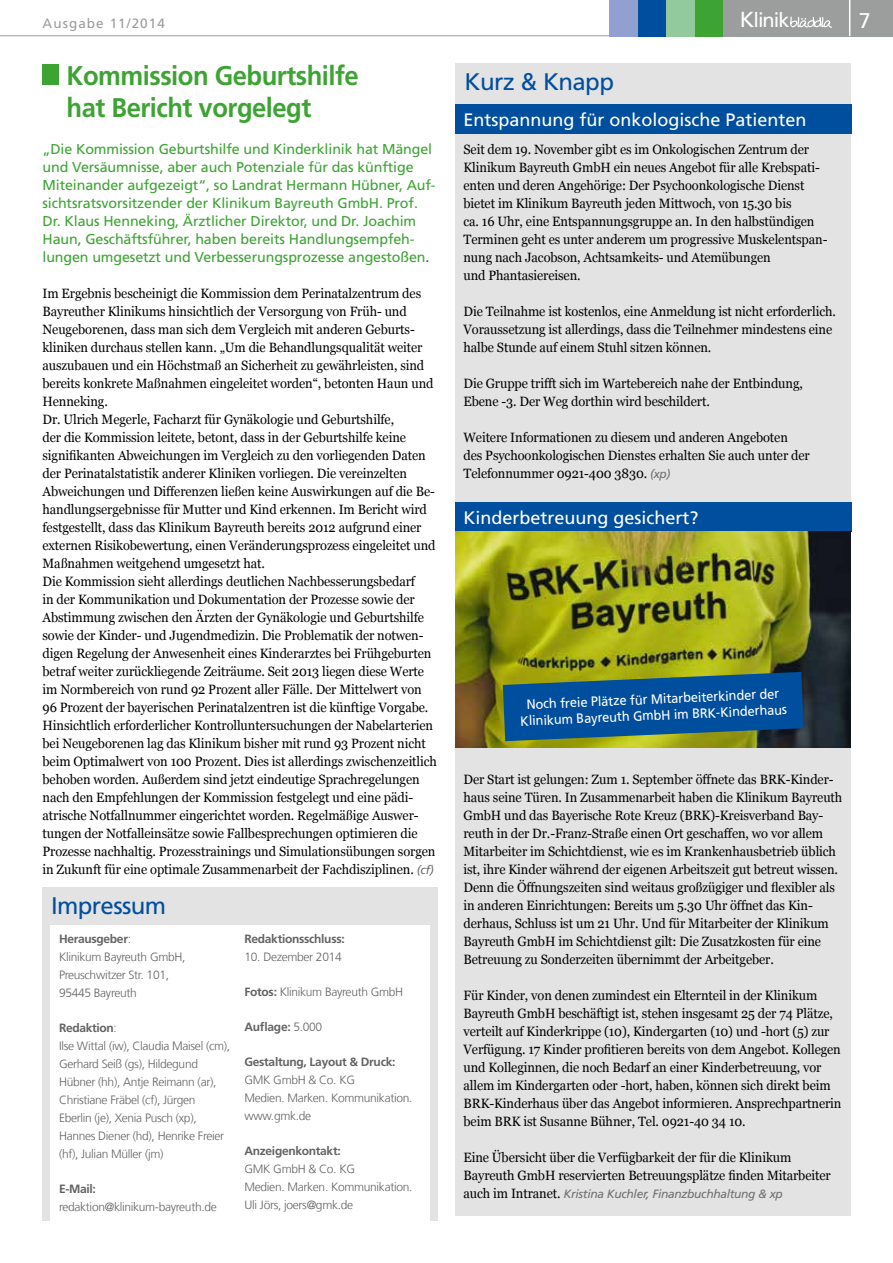
<style>
.page{position:relative;width:893px;height:1263px;background:#fff}
.page>*{position:absolute;margin:0;border:0;box-sizing:border-box;transform-origin:0 0}
.t1{font:700 27px/32.4px "Frutiger";letter-spacing:-.02em;color:#3da434;scale:.95 1}
.t2{font:24px "Frutiger";letter-spacing:-.025em;color:#004e9e}
.t3{font:21.3px "Frutiger";color:#fff}
.t4{font:20.1px "Frutiger";letter-spacing:-.05em;color:#fff}
.t5{font:18px "Frutiger";color:#fff}
.t6{font:14.25px/18px "Frutiger";letter-spacing:-.01em;color:#3da434}
.t7{font:13.5px/18px "Georgia";letter-spacing:-.01em;color:#000;scale:.95 1}
.t8{font:13.5px/16.4px "Frutiger";color:#fff;text-align:center;scale:.95 1}
.t9{font:13.5px "Frutiger";letter-spacing:.08em;color:#9c9d9d}
.t10{font:300 12px/18px "Frutiger LT Com";letter-spacing:-.025em;color:#636362}
.t11{font:700 12px "Frutiger";letter-spacing:-.025em;color:#636362}
.t12{font:italic 12px "Frutiger";letter-spacing:-.025em;color:#6f6f6e}
.s1{font-size:21.75px}
.s2{color:#004e9e}
.s3{font-family:"Frutiger";font-style:italic;font-size:12px;color:#6f6f6e}
.s4{font-family:"Frutiger LT Com";font-weight:300}
.s5{font-family:"Frutiger";font-weight:700}
.s6{font-family:"Georgia";font-style:normal;font-size:13.5px;color:#000}
</style>
<div class="page">
<div style="left:723px;top:0;width:170px;height:36px;background:#9c9d9d"></div>
<div style="left:694px;top:0;width:29px;height:36px;background:#3da434"></div>
<div style="left:638px;top:0;width:28px;height:36px;background:#004e9e"></div>
<div style="left:666px;top:0;width:28px;height:36px;background:#92c99d"></div>
<div style="left:609px;top:0;width:29px;height:36px;background:#92a0d1"></div>
<hr style="left:0;top:35px;width:609px;height:1px;background:#9c9d9d">
<svg style="left:790px;top:17px;width:42px;height:11px"></svg>
<hr style="left:849px;top:0;width:1px;height:36px;background:#fff">
<div style="left:43px;top:888px;width:395px;height:333px;background:#e3e3e3"></div>
<div style="left:50px;top:925px;width:380px;height:296px;background:#fff"></div>
<div style="left:455px;top:64px;width:395px;height:1152px;background:#e3e3e3"></div>
<div style="left:455px;top:104px;width:396px;height:29px;background:#004e9e"></div>
<div style="left:455px;top:502px;width:396px;height:30px;background:#004e9e"></div>
<img style="left:455px;top:532px;width:395px;height:216px">
<svg style="left:503px;top:672px;width:301px;height:69px"></svg>
<div style="left:43px;top:64px;width:16px;height:21px;background:#3da434"></div>
<p class="t9" style="left:43px;top:15px;width:124px">Ausgabe 11/2014</p>
<h3 class="t4" style="left:740px;top:9px;width:51px"><span class="s1">K</span>linik</h3>
<h3 class="t3" style="left:859px;top:8px;width:13px">7</h3>
<h1 class="t1" style="left:67px;top:59px;width:309px">Kommission Geburtshilfe hat Bericht vorgelegt</h1>
<p class="t6" style="left:43px;top:140px;width:395px">„Die Kommission Geburtshilfe und Kinderklinik hat Mängel und Versäumnisse, aber auch Potenziale für das künftige Miteinander aufgezeigt“, so Landrat Hermann Hübner, Auf&shy;sichtsratsvorsitzender der Klinikum Bayreuth GmbH. Prof.<br>Dr. Klaus Henneking, Ärztlicher Direktor, und Dr. Joachim Haun, Geschäftsführer, haben bereits Handlungsempfeh&shy;lungen umgesetzt und Verbesserungsprozesse angestoßen<span class="s2">.</span></p>
<p class="t7" style="left:43px;top:284px;width:417px">Im Ergebnis bescheinigt die Kommission dem Perinatalzentrum des Bayreuther Klinikums hinsichtlich der Versorgung von Früh- und Neugeborenen, dass man sich dem Vergleich mit anderen Geburts&shy;kliniken durchaus stellen kann. „Um die Behandlungsqualität weiter auszubauen und ein Höchstmaß an Sicherheit zu gewährleisten, sind bereits konkrete Maßnahmen eingeleitet worden“, betonten Haun und Henneking.<br>Dr. Ulrich Megerle, Facharzt für Gynäkologie und Geburtshilfe,<br>der die Kommission leitete, betont, dass in der Geburtshilfe keine signifikanten Abweichungen im Vergleich zu den vorliegenden Daten der Perinatalstatistik anderer Kliniken vorliegen. Die vereinzelten Abweichungen und Differenzen ließen keine Auswirkungen auf die Be&shy;handlungsergebnisse für Mutter und Kind erkennen. Im Bericht wird festgestellt, dass das Klinikum Bayreuth bereits 2012 aufgrund einer externen Risikobewertung, einen Veränderungsprozess eingeleitet und Maßnahmen weitgehend umgesetzt hat.<br>Die Kommission sieht allerdings deutlichen Nachbesserungsbedarf<br>in der Kommunikation und Dokumentation der Prozesse sowie der Abstimmung zwischen den Ärzten der Gynäkologie und Geburtshilfe sowie der Kinder- und Jugendmedizin. Die Problematik der notwen&shy;digen Regelung der Anwesenheit eines Kinderarztes bei Frühgeburten betraf weiter zurückliegende Zeiträume. Seit 2013 liegen diese Werte im Normbereich von rund 92 Prozent aller Fälle. Der Mittelwert von 96 Prozent der bayerischen Perinatalzentren ist die künftige Vorgabe.<br>Hinsichtlich erforderlicher Kontrolluntersuchungen der Nabelarterien bei Neugeborenen lag das Klinikum bisher mit rund 93 Prozent nicht beim Optimalwert von 100 Prozent. Dies ist allerdings zwischenzeitlich behoben worden. Außerdem sind jetzt eindeutige Sprachregelungen nach den Empfehlungen der Kommission festgelegt und eine pädi&shy;atrische Notfallnummer eingerichtet worden. Regelmäßige Auswer&shy;tungen der Notfalleinsätze sowie Fallbesprechungen optimieren die Prozesse nachhaltig. Prozesstrainings und Simulationsübungen sorgen in Zukunft für eine optimale Zusammenarbeit der Fachdisziplinen. <span class="s3">(cf)</span></p>
<h2 class="t2" style="left:51px;top:891px;width:117px">Impressum</h2>
<p class="t11" style="left:59px;top:931px;width:74px">Herausgeber<span class="s4">:</span></p>
<p class="t10" style="left:59px;top:948px;width:128px">Klinikum Bayreuth GmbH,<br>Preuschwitzer Str. 101,<br>95445 Bayreuth</p>
<p class="t11" style="left:59px;top:1020px;width:59px">Redaktion<span class="s4">:</span></p>
<p class="t10" style="left:59px;top:1037px;width:173px">Ilse Wittal (iw), Claudia Maisel (cm),<br>Gerhard Seiß (gs), Hildegund<br>Hübner (hh), Antje Reimann (ar),<br>Christiane Fräbel (cf), Jürgen<br>Eberlin (je), Xenia Pusch (xp),<br>Hannes Diener (hd), Henrike Freier (hf), Julian Müller (jm)</p>
<p class="t11" style="left:59px;top:1181px;width:38px">E-Mail:</p>
<p class="t10" style="left:59px;top:1198px;width:159px">redaktion@klinikum-bayreuth.de</p>
<p class="t11" style="left:244px;top:931px;width:102px">Redaktionsschluss:</p>
<p class="t10" style="left:244px;top:948px;width:99px">10. Dezember 2014</p>
<p class="t10" style="left:244px;top:983px;width:160px"><span class="s5">Fotos:</span> Klinikum Bayreuth GmbH</p>
<p class="t11" style="left:244px;top:1019px;width:79px">Auflage: <span class="s4">5.000</span></p>
<p class="t11" style="left:244px;top:1054px;width:152px">Gestaltung, Layout &amp; Druck:</p>
<p class="t10" style="left:244px;top:1071px;width:170px">GMK GmbH &amp; Co. KG<br>Medien. Marken. Kommunikation. www.gmk.de</p>
<p class="t11" style="left:244px;top:1143px;width:98px">Anzeigenkontakt:</p>
<p class="t10" style="left:244px;top:1160px;width:170px">GMK GmbH &amp; Co. KG<br>Medien. Marken. Kommunikation.<br>Uli Jörs, joers@gmk.de</p>
<h2 class="t2" style="left:465px;top:67px;width:151px">Kurz &amp; Knapp</h2>
<h3 class="t5" style="left:463px;top:109px;width:345px">Entspannung für onkologische Patienten</h3>
<p class="t7" style="left:463px;top:140px;width:385px">Seit dem 19. November gibt es im Onkologischen Zentrum der Klinikum Bayreuth GmbH ein neues Angebot für alle Krebspati&shy;enten und deren Angehörige: Der Psychoonkologische Dienst bietet im Klinikum Bayreuth jeden Mittwoch, von 15.30 bis<br>ca. 16 Uhr, eine Entspannungsgruppe an. In den halbstündigen Terminen geht es unter anderem um progressive Muskelentspan&shy;nung nach Jacobson, Achtsamkeits- und Atemübungen<br>und Phantasiereisen.</p>
<p class="t7" style="left:463px;top:302px;width:393px">Die Teilnahme ist kostenlos, eine Anmeldung ist nicht erforderlich.<br>Voraussetzung ist allerdings, dass die Teilnehmer mindestens eine halbe Stunde auf einem Stuhl sitzen können.</p>
<p class="t7" style="left:463px;top:374px;width:359px">Die Gruppe trifft sich im Wartebereich nahe der Entbindung,<br>Ebene -3. Der Weg dorthin wird beschildert.</p>
<p class="t7" style="left:463px;top:428px;width:366px">Weitere Informationen zu diesem und anderen Angeboten des Psychoonkologischen Dienstes erhalten Sie auch unter der<br>Telefonnummer 0921-400 3830. <span class="s3">(xp)</span></p>
<h3 class="t5" style="left:463px;top:507px;width:237px">Kinderbetreuung gesichert?</h3>
<p class="t8" style="left:519px;top:695px;width:282px;rotate:-2deg">Noch freie Plätze für Mitarbeiterkinder der<br>Klinikum Bayreuth GmbH im BRK-Kinderhaus</p>
<p class="t7" style="left:463px;top:770px;width:400px">Der Start ist gelungen: Zum 1. September öffnete das BRK-Kinder&shy;haus seine Türen. In Zusammenarbeit haben die Klinikum Bayreuth GmbH und das Bayerische Rote Kreuz (BRK)-Kreisverband Bay&shy;reuth in der Dr.-Franz-Straße einen Ort geschaffen, wo vor allem Mitarbeiter im Schichtdienst, wie es im Krankenhausbetrieb üblich ist, ihre Kinder während der eigenen Arbeitszeit gut betreut wissen.<br>Denn die Öffnungszeiten sind weitaus großzügiger und flexibler als in anderen Einrichtungen: Bereits um 5.30 Uhr öffnet das Kin&shy;derhaus, Schluss ist um 21 Uhr. Und für Mitarbeiter der Klinikum Bayreuth GmbH im Schichtdienst gilt: Die Zusatzkosten für eine Betreuung zu Sonderzeiten übernimmt der Arbeitgeber.</p>
<p class="t7" style="left:463px;top:986px;width:399px">Für Kinder, von denen zumindest ein Elternteil in der Klinikum Bayreuth GmbH beschäftigt ist, stehen insgesamt 25 der 74 Plätze, verteilt auf Kinderkrippe (10), Kindergarten (10) und -hort (5) zur Verfügung. 17 Kinder profitieren bereits von dem Angebot. Kollegen und Kolleginnen, die noch Bedarf an einer Kinderbetreuung, vor allem im Kindergarten oder -hort, haben, können sich direkt beim BRK-Kinderhaus über das Angebot informieren. Ansprechpartnerin beim BRK ist Susanne Bühner, Tel. 0921-40 34 10.</p>
<p class="t7" style="left:463px;top:1148px;width:388px">Eine Übersicht über die Verfügbarkeit der für die Klinikum<br>Bayreuth GmbH reservierten Betreuungsplätze finden Mitarbeiter</p>
<p class="t12" style="left:463px;top:1187px;width:321px"><span class="s6">auch im Intranet.</span> Kristina Kuchler, Finanzbuchhaltung &amp; xp</p>
</div>
